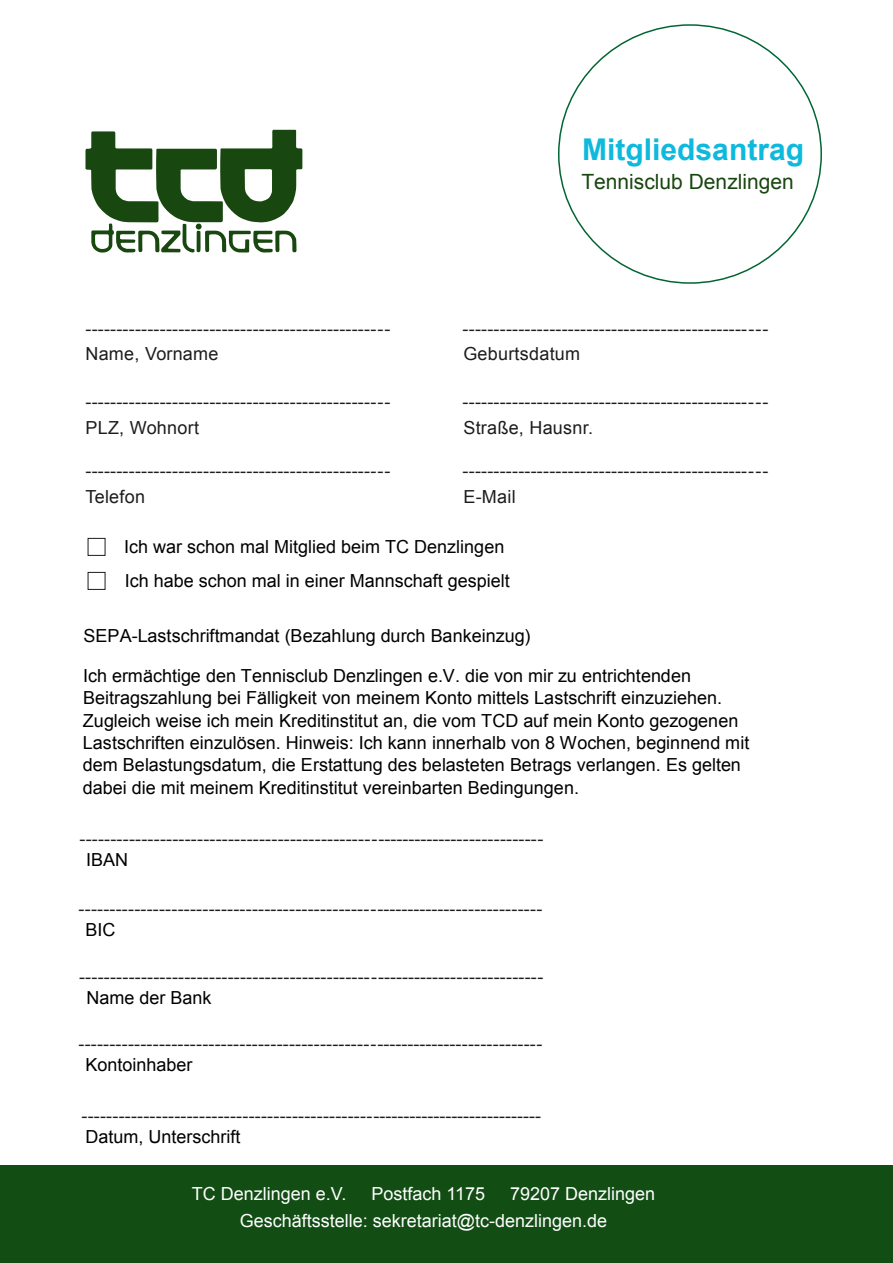
<style>
.page{position:relative;width:893px;height:1263px;background:#fff}
.page>*{position:absolute;margin:0;border:0;box-sizing:border-box;transform-origin:0 0}
.t1{font:700 30px "Arial";color:#0db9dd}
.t2{font:21px "Arial";color:#18470f}
.t3{font:18px "Arial";letter-spacing:.015em;color:#1d1d1b}
.t4{font:18px/22.4px "Arial";color:#000}
.t5{font:18px/27px "Arial";color:#fff}
</style>
<div class="page">
<div style="left:0;top:1165px;width:893px;height:98px;background:#124d14"></div>
<svg style="left:86px;top:130px;width:216px;height:123px"></svg>
<div style="left:88px;top:538px;width:18px;height:18px;border:1px solid #1d1d1b"></div>
<div style="left:88px;top:572px;width:18px;height:18px;border:1px solid #1d1d1b"></div>
<h1 class="t1" style="left:582px;top:129px;width:223px">Mitgliedsantrag</h1>
<p class="t2" style="left:581px;top:168px;width:214px">Tennisclub Denzlingen</p>
<p class="t3" style="left:86px;top:316px;width:306px">-------------------------------------------------</p>
<p class="t3" style="left:463px;top:316px;width:307px">-------------------------------------------------</p>
<p class="t3" style="left:86px;top:342px;width:135px">Name, Vorname</p>
<p class="t3" style="left:463px;top:342px;width:118px">Geburtsdatum</p>
<p class="t3" style="left:85px;top:390px;width:306px">-------------------------------------------------</p>
<p class="t3" style="left:463px;top:390px;width:307px">-------------------------------------------------</p>
<p class="t3" style="left:85px;top:415px;width:115px">PLZ, Wohnort</p>
<p class="t3" style="left:463px;top:415px;width:131px">Straße, Hausnr.</p>
<p class="t3" style="left:85px;top:459px;width:306px">-------------------------------------------------</p>
<p class="t3" style="left:463px;top:459px;width:307px">-------------------------------------------------</p>
<p class="t3" style="left:85px;top:484px;width:61px">Telefon</p>
<p class="t3" style="left:463px;top:484px;width:54px">E-Mail</p>
<p class="t4" style="left:124px;top:530px;width:387px;line-height:33.6px">Ich war schon mal Mitglied beim TC Denzlingen<br>Ich habe schon mal in einer Mannschaft gespielt</p>
<p class="t4" style="left:84px;top:624px;width:449px">SEPA-Lastschriftmandat (Bezahlung durch Bankeinzug)</p>
<p class="t4" style="left:83px;top:665px;width:668px">Ich ermächtige den Tennisclub Denzlingen e.V. die von mir zu entrichtenden Beitragszahlung bei Fälligkeit von meinem Konto mittels Lastschrift einzuziehen.<br>Zugleich weise ich mein Kreditinstitut an, die vom TCD auf mein Konto gezogenen Lastschriften einzulösen. Hinweis: Ich kann innerhalb von 8 Wochen, beginnend mit dem Belastungsdatum, die Erstattung des belasteten Betrags verlangen. Es gelten dabei die mit meinem Kreditinstitut vereinbarten Bedingungen.</p>
<p class="t3" style="left:80px;top:827px;width:465px">---------------------------------------------------------------------------</p>
<p class="t4" style="left:86px;top:849px;width:44px">IBAN</p>
<p class="t3" style="left:79px;top:896px;width:465px">---------------------------------------------------------------------------</p>
<p class="t4" style="left:86px;top:919px;width:32px">BIC</p>
<p class="t3" style="left:79px;top:964px;width:466px">---------------------------------------------------------------------------</p>
<p class="t4" style="left:86px;top:987px;width:127px">Name der Bank</p>
<p class="t3" style="left:78px;top:1031px;width:465px">---------------------------------------------------------------------------</p>
<p class="t4" style="left:86px;top:1054px;width:109px">Kontoinhaber</p>
<p class="t3" style="left:82px;top:1103px;width:461px">---------------------------------------------------------------------------</p>
<p class="t4" style="left:86px;top:1126px;width:157px">Datum, Unterschrift</p>
<p class="t5" style="left:192px;top:1180px;width:156px">TC Denzlingen e.V.</p>
<p class="t5" style="left:371px;top:1180px;width:115px">Postfach 1175</p>
<p class="t5" style="left:240px;top:1180px;width:417px;text-indent:270px">79207 Denzlingen<br>Geschäftsstelle: sekretariat@tc-denzlingen.de</p>
</div>
